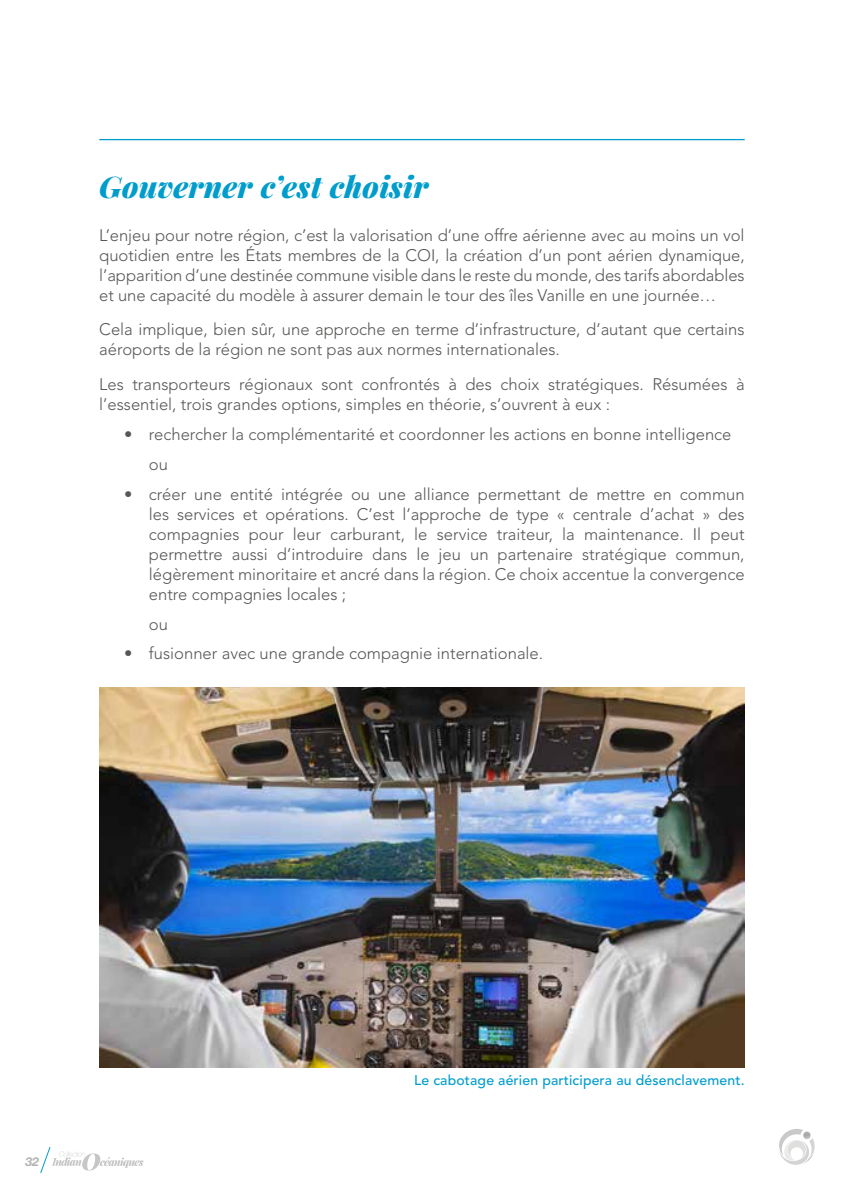
<style>
.page{position:relative;width:844px;height:1191px;background:#fff}
.page>*{position:absolute;margin:0;border:0;box-sizing:border-box;transform-origin:0 0}
.t1{font:italic 900 29.75px "Playfair Display";letter-spacing:.01em;color:#009dcc}
.t2{font:300 16.62px/19.9px "Avenir LT Std";color:#575756}
.t3{font:500 14px "Avenir LT Std";letter-spacing:.01em;color:#009dcc}
.t4{font:italic 700 12.25px "Helvetica Neue LT Std";color:#b3b2b2}
</style>
<div class="page">
<svg style="left:779px;top:1129px;width:36px;height:35px"></svg>
<svg style="left:40px;top:1147px;width:103px;height:26px"></svg>
<hr style="left:99px;top:139px;width:645px;height:1px;background:#009dcc">
<img style="left:99px;top:687px;width:645px;height:380px">
<h1 class="t1" style="left:99px;top:166px;width:330px">Gouverner c’est choisir</h1>
<p class="t2" style="left:99px;top:225px;width:646px;text-align:justify">L’enjeu pour notre région, c’est la valorisation d’une offre aérienne avec au moins un vol quotidien entre les États membres de la COI, la création d’un pont aérien dynamique, l’apparition d’une destinée commune visible dans le reste du monde, des tarifs abordables et une capacité du modèle à assurer demain le tour des îles Vanille en une journée…</p>
<p class="t2" style="left:99px;top:320px;width:646px">Cela implique, bien sûr, une approche en terme d’infrastructure, d’autant que certains aéroports de la région ne sont pas aux normes internationales.</p>
<p class="t2" style="left:99px;top:374px;width:646px">Les transporteurs régionaux sont confrontés à des choix stratégiques. Résumées à l’essentiel, trois grandes options, simples en théorie, s’ouvrent à eux :</p>
<p class="t2" style="left:149px;top:419px;width:584px;line-height:29.9px;text-indent:-25px">• rechercher la complémentarité et coordonner les actions en bonne intelligence ou</p>
<p class="t2" style="left:149px;top:484px;width:597px;text-align:justify;text-indent:-25px">• créer une entité intégrée ou une alliance permettant de mettre en commun les services et opérations. C’est l’approche de type « centrale d’achat » des compagnies pour leur carburant, le service traiteur, la maintenance. Il peut permettre aussi d’introduire dans le jeu un partenaire stratégique commun, légèrement minoritaire et ancré dans la région. Ce choix accentue la convergence entre compagnies locales ;</p>
<p class="t2" style="left:149px;top:614px;width:21px">ou</p>
<p class="t2" style="left:124px;top:644px;width:418px">• fusionner avec une grande compagnie internationale.</p>
<p class="t4" style="left:25px;top:1154px;width:15px">32</p>
<p class="t3" style="left:414px;top:1071px;width:332px">Le cabotage aérien participera au désenclavement.</p>
</div>
